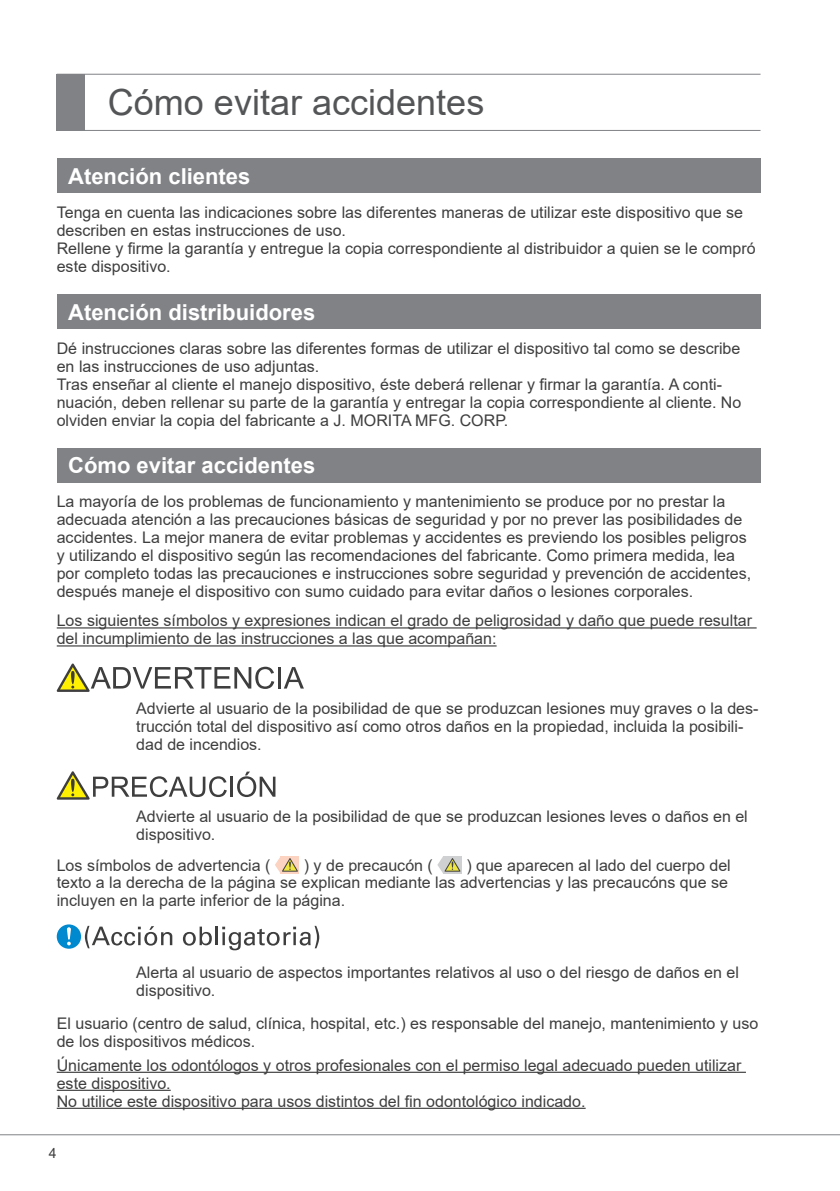
<style>
.page{position:relative;width:840px;height:1191px;background:#fff}
.page>*{position:absolute;margin:0;border:0;box-sizing:border-box;transform-origin:0 0}
.t1{font:36px "Arial";color:#545557}
.t2{font:700 22px "Arial";color:#fff}
.t3{font:16px/18px "Arial";color:#3e3e3f}
.t4{font:14px "Arial";color:#3e3e3f}
</style>
<div class="page">
<hr style="left:0;top:1134px;width:839px;height:1px;background:#808285">
<hr style="left:57px;top:130px;width:703px;height:1px;background:#808285">
<hr style="left:57px;top:74px;width:703px;height:1px;background:#808285">
<div style="left:57px;top:74px;width:28px;height:56px;background:#808285"></div>
<div style="left:57px;top:159px;width:703px;height:34px;background:#808285"></div>
<div style="left:57px;top:448px;width:703px;height:34px;background:#808285"></div>
<svg style="left:57px;top:663px;width:217px;height:29px"></svg>
<hr style="left:278px;top:667px;width:3px;height:21px;background:#3e3e3f">
<svg style="left:284px;top:667px;width:20px;height:21px"></svg>
<svg style="left:57px;top:771px;width:170px;height:28px"></svg>
<hr style="left:230px;top:776px;width:3px;height:20px;background:#3e3e3f">
<svg style="left:237px;top:771px;width:38px;height:26px"></svg>
<svg style="left:57px;top:924px;width:115px;height:24px"></svg>
<svg style="left:183px;top:926px;width:29px;height:19px"></svg>
<hr style="left:215px;top:926px;width:3px;height:19px;background:#3e3e3f">
<svg style="left:222px;top:926px;width:97px;height:24px"></svg>
<div style="left:280px;top:856px;width:19px;height:17px;background:#fcd2c0"></div>
<svg style="left:275px;top:857px;width:23px;height:15px"></svg>
<div style="left:443px;top:856px;width:18px;height:17px;background:#cfd0d2"></div>
<svg style="left:437px;top:857px;width:23px;height:16px"></svg>
<hr style="left:57px;top:627px;width:699px;height:1px;background:#3e3e3f">
<hr style="left:57px;top:645px;width:439px;height:1px;background:#3e3e3f">
<hr style="left:57px;top:1071px;width:688px;height:1px;background:#3e3e3f">
<hr style="left:57px;top:1089px;width:114px;height:1px;background:#3e3e3f">
<hr style="left:57px;top:1107px;width:528px;height:1px;background:#3e3e3f">
<div style="left:57px;top:295px;width:703px;height:34px;background:#808285"></div>
<h1 class="t1" style="left:108px;top:78px;width:378px">Cómo evitar accidentes</h1>
<h2 class="t2" style="left:68px;top:160px;width:184px">Atención clientes</h2>
<p class="t3" style="left:57px;top:203px;width:700px">Tenga en cuenta las indicaciones sobre las diferentes maneras de utilizar este dispositivo que se describen en estas instrucciones de uso.<br>Rellene y firme la garantía y entregue la copia correspondiente al distribuidor a quien se le compró este dispositivo.</p>
<h2 class="t2" style="left:68px;top:296px;width:248px">Atención distribuidores</h2>
<p class="t3" style="left:57px;top:339px;width:685px">Dé instrucciones claras sobre las diferentes formas de utilizar el dispositivo tal como se describe en las instrucciones de uso adjuntas.<br>Tras enseñar al cliente el manejo dispositivo, éste deberá rellenar y firmar la garantía. A conti&shy;nuación, deben rellenar su parte de la garantía y entregar la copia correspondiente al cliente. No olviden enviar la copia del fabricante a J. MORITA MFG. CORP.</p>
<h2 class="t2" style="left:68px;top:450px;width:248px">Cómo evitar accidentes</h2>
<p class="t3" style="left:57px;top:492px;width:695px">La mayoría de los problemas de funcionamiento y mantenimiento se produce por no prestar la adecuada atención a las precauciones básicas de seguridad y por no prever las posibilidades de accidentes. La mejor manera de evitar problemas y accidentes es previendo los posibles peligros y utilizando el dispositivo según las recomendaciones del fabricante. Como primera medida, lea por completo todas las precauciones e instrucciones sobre seguridad y prevención de accidentes, después maneje el dispositivo con sumo cuidado para evitar daños o lesiones corporales.</p>
<p class="t3" style="left:57px;top:611px;width:696px">Los siguientes símbolos y expresiones indican el grado de peligrosidad y daño que puede resultar del incumplimiento de las instrucciones a las que acompañan:</p>
<p class="t3" style="left:136px;top:699px;width:623px">Advierte al usuario de la posibilidad de que se produzcan lesiones muy graves o la des&shy;trucción total del dispositivo así como otros daños en la propiedad, incluida la posibili&shy;dad de incendios.</p>
<p class="t3" style="left:136px;top:807px;width:612px">Advierte al usuario de la posibilidad de que se produzcan lesiones leves o daños en el dispositivo.</p>
<p class="t3" style="left:57px;top:856px;width:215px">Los símbolos de advertencia (</p>
<p class="t3" style="left:304px;top:856px;width:130px">) y de precaucón (</p>
<p class="t3" style="left:57px;top:856px;width:675px;line-height:17.4px;text-indent:409px">) que aparecen al lado del cuerpo del texto a la derecha de la página se explican mediante las advertencias y las precaucóns que se incluyen en la parte inferior de la página.</p>
<p class="t3" style="left:136px;top:963px;width:604px">Alerta al usuario de aspectos importantes relativos al uso o del riesgo de daños en el dispositivo.</p>
<p class="t3" style="left:57px;top:1014px;width:702px">El usuario (centro de salud, clínica, hospital, etc.) es responsable del manejo, mantenimiento y uso de los dispositivos médicos.</p>
<p class="t3" style="left:57px;top:1055px;width:685px">Únicamente los odontólogos y otros profesionales con el permiso legal adecuado pueden utilizar este dispositivo.<br>No utilice este dispositivo para usos distintos del fin odontológico indicado.</p>
<p class="t4" style="left:49px;top:1143px;width:9px">4</p>
</div>
